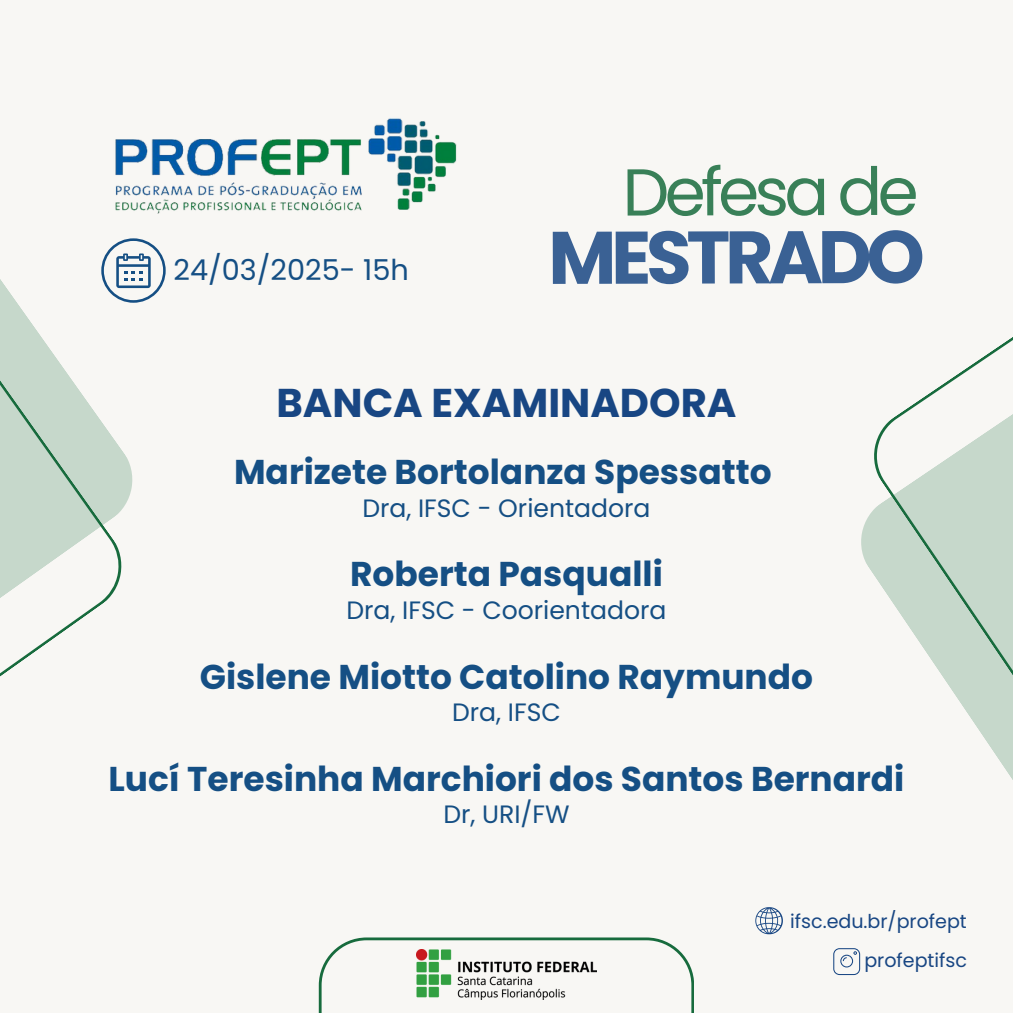
<style>
.page{position:relative;width:1013px;height:1013px;background:#fff}
.page>*{position:absolute;margin:0;border:0;box-sizing:border-box;transform-origin:0 0}
.t1{font:700 74.25px "Poppins";letter-spacing:-.075em;color:#184683}
.t2{font:66.25px "Poppins";letter-spacing:-.075em;color:#176b3d}
.t3{font:700 40.12px "Poppins";color:#184683}
.t4{font:700 34.38px "Poppins";color:#154f84}
.t5{font:28.75px "Poppins";color:#154f84}
.t6{font:25.12px "Poppins";color:#154f84}
.t7{font:19.12px "Poppins";color:#184683}
</style>
<div class="page">
<div style="left:0;top:0;width:1012px;height:1012px;background:#f8f7f4"></div>
<svg style="left:860px;top:337px;width:152px;height:633px"></svg>
<svg style="left:0;top:279px;width:134px;height:398px"></svg>
<svg style="left:319px;top:937px;width:375px;height:75px"></svg>
<img style="left:416px;top:949px;width:180px;height:50px">
<svg style="left:755px;top:907px;width:27px;height:27px"></svg>
<svg style="left:833px;top:948px;width:27px;height:27px"></svg>
<svg style="left:101px;top:246px;width:64px;height:56px"></svg>
<img style="left:112px;top:118px;width:345px;height:128px">
<h4 class="t5" style="left:174px;top:249px;width:237px">24/03/2025- 15h</h4>
<h2 class="t2" style="left:622px;top:146px;width:298px">Defesa de</h2>
<h1 class="t1" style="left:548px;top:205px;width:378px">MESTRADO</h1>
<p class="t3" style="left:276px;top:375px;width:461px">BANCA EXAMINADORA</p>
<p class="t4" style="left:234px;top:448px;width:539px">Marizete Bortolanza Spessatto</p>
<h1 class="t6" style="left:362px;top:490px;width:290px">Dra, IFSC - Orientadora</h1>
<h3 class="t4" style="left:350px;top:550px;width:314px">Roberta Pasqualli</h3>
<h5 class="t6" style="left:346px;top:592px;width:321px">Dra, IFSC - Coorientadora</h5>
<h6 class="t4" style="left:200px;top:652px;width:614px">Gislene Miotto Catolino Raymundo</h6>
<h4 class="t6" style="left:452px;top:694px;width:110px">Dra, IFSC</h4>
<h6 class="t4" style="left:109px;top:754px;width:797px">Lucí Teresinha Marchiori dos Santos Bernardi</h6>
<h4 class="t6" style="left:443px;top:797px;width:128px">Dr, URI/FW</h4>
<p class="t7" style="left:790px;top:907px;width:178px">ifsc.edu.br/profept</p>
<h2 class="t7" style="left:864px;top:947px;width:104px">profeptifsc</h2>
</div>
